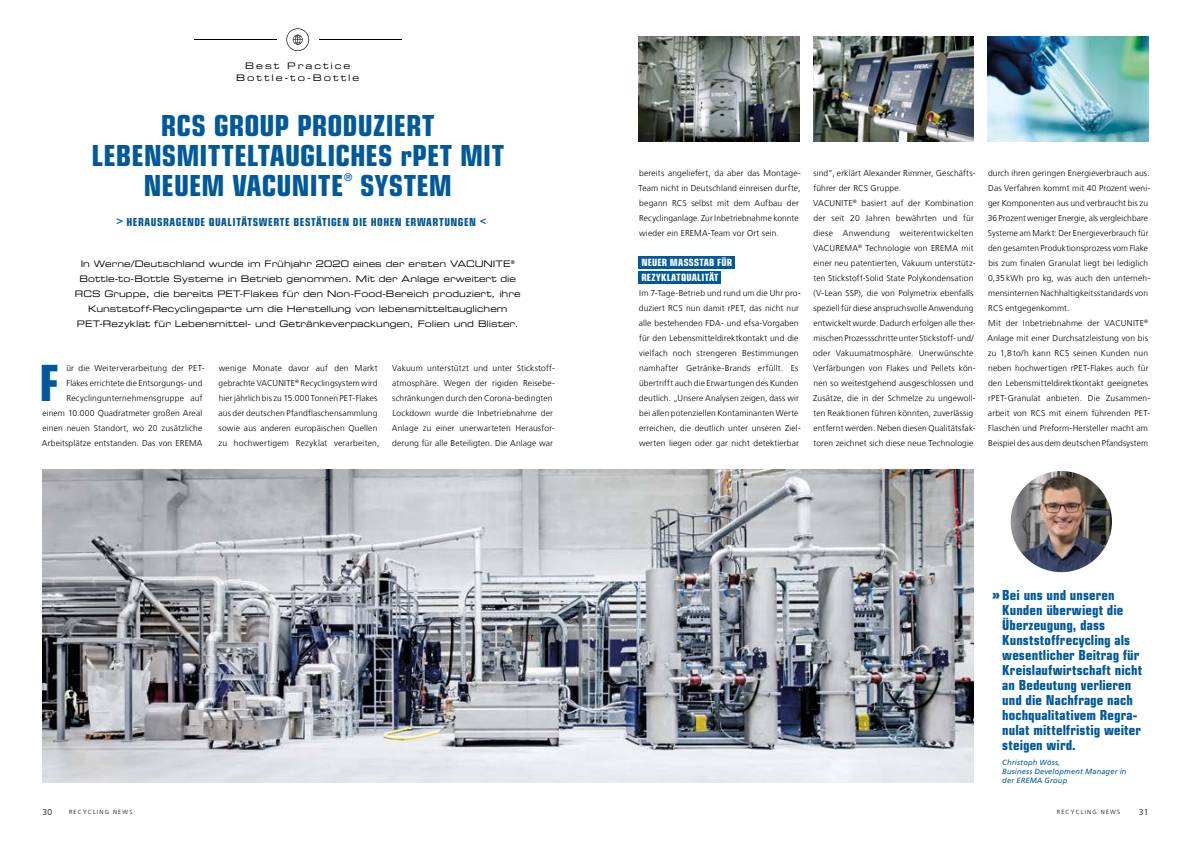
<style>
.page{position:relative;width:1191px;height:842px;background:#fff}
.page>*{position:absolute;margin:0;border:0;box-sizing:border-box;transform-origin:0 0}
.t1{font:700 condensed 49.9px "Eurostile";color:#00599a}
.t2{font:700 condensed 29px "Eurostile";color:#00599a}
.t3{font:700 condensed 13.9px/15px "Eurostile";letter-spacing:.005em;color:#00599a}
.t4{font:700 condensed 11px "Eurostile";letter-spacing:.04em;color:#00599a}
.t5{font:600 10.4px "Eurostile";color:#00599a}
.t6{font:700 condensed 10px/15px "Eurostile";letter-spacing:.02em;color:#fff}
.t7{font:9px/15px "Eurostile Extended Two";letter-spacing:.005em;color:#000;text-align:center;scale:.95 1}
.t8{font:9px/12px "Eurostile Extended Two";letter-spacing:.22em;color:#000;text-align:center}
.t9{font:300 8.5px/15px "Frutiger LT Com";letter-spacing:.015em;color:#000}
.t10{font:italic 7.5px/9px "Frutiger LT Com";letter-spacing:.02em;color:#00599a}
.t11{font:300 6px "Frutiger LT Com";letter-spacing:.2em;color:#000}
.s1{font-size:16px}
</style>
<div class="page">
<svg style="left:286px;top:28px;width:23px;height:23px"></svg>
<hr style="left:194px;top:39px;width:82px;height:1px;background:#000">
<hr style="left:319px;top:39px;width:82px;height:1px;background:#000">
<img style="left:43px;top:470px;width:930px;height:312px">
<div style="left:639px;top:256px;width:96px;height:12px;background:#00599a"></div>
<div style="left:639px;top:271px;width:82px;height:12px;background:#00599a"></div>
<img style="left:638px;top:37px;width:161px;height:105px">
<img style="left:813px;top:37px;width:160px;height:105px">
<img style="left:987px;top:37px;width:161px;height:105px">
<img style="left:1010px;top:471px;width:101px;height:101px;border-radius:51px">
<p class="t8" style="left:236px;top:60px;width:125px">Best Practice<br>Bottle-to-Bottle</p>
<h2 class="t2" style="left:161px;top:108px;width:275px">RCS GROUP PRODUZIERT</h2>
<h2 class="t2" style="left:91px;top:138px;width:414px">LEBENSMITTELTAUGLICHES rPET MIT</h2>
<h2 class="t2" style="left:143px;top:168px;width:201px">NEUEM VACUNITE</h2>
<p class="t5" style="left:344px;top:171px;width:10px">®</p>
<h2 class="t2" style="left:360px;top:168px;width:93px">SYSTEM</h2>
<p class="t4" style="left:116px;top:215px;width:371px">&gt; HERAUSRAGENDE QUALITÄTSWERTE BESTÄTIGEN DIE HOHEN ERWARTUNGEN &lt;</p>
<p class="t7" style="left:75px;top:256px;width:471px">In Werne/Deutschland wurde im Frühjahr 2020 eines der ersten VACUNITE<sup>® </sup>Bottle-to-Bottle Systeme in Betrieb genommen. Mit der Anlage erweitert die RCS Gruppe, die bereits PET-Flakes für den Non-Food-Bereich produziert, ihre Kunststoff-Recyclingsparte um die Herstellung von lebensmitteltauglichem PET-Rezyklat für Lebensmittel- und Getränkeverpackungen, Folien und Blister.</p>
<p class="t9" style="left:42px;top:361px;width:164px;text-align:right">ür die Weiterverarbeitung der PET-<br>Flakes errichtete die Entsorgungs- und Recyclingunternehmensgruppe auf<br>einem 10.000 Quadratmeter großen Areal einen neuen Standort, wo 20 zusätzliche Arbeitsplätze entstanden. Das von EREMA</p>
<h1 class="t1" style="left:39px;top:353px;width:21px">F</h1>
<p class="t9" style="left:218px;top:361px;width:162px">wenige Monate davor auf den Markt gebrachte VACUNITE<sup>®</sup> Recyclingsystem wird hier jährlich bis zu 15.000 Tonnen PET-Flakes aus der deutschen Pfandflaschensammlung sowie aus anderen europäischen Quellen zu hochwertigem Rezyklat verarbeiten,</p>
<p class="t9" style="left:392px;top:361px;width:165px">Vakuum unterstützt und unter Stickstoff&shy;atmosphäre. Wegen der rigiden Reisebe&shy;schränkungen durch den Corona-bedingten Lockdown wurde die Inbetriebnahme der Anlage zu einer unerwarteten Herausfor&shy;derung für alle Beteiligten. Die Anlage war</p>
<p class="t9" style="left:638px;top:166px;width:164px">bereits angeliefert, da aber das Montage-Team nicht in Deutschland einreisen durfte, begann RCS selbst mit dem Aufbau der Recyclinganlage. Zur Inbetriebnahme konnte wieder ein EREMA-Team vor Ort sein.</p>
<p class="t6" style="left:641px;top:255px;width:92px">NEUER MASSSTAB FÜR<br>REZYKLATQUALITÄT</p>
<p class="t9" style="left:639px;top:286px;width:163px">Im 7-Tage-Betrieb und rund um die Uhr pro&shy;duziert RCS nun damit rPET, das nicht nur alle bestehenden FDA- und efsa-Vorgaben für den Lebensmitteldirektkontakt und die vielfach noch strengeren Bestimmungen namhafter Getränke-Brands erfüllt. Es übertrifft auch die Erwartungen des Kunden deutlich. „Unsere Analysen zeigen, dass wir bei allen potenziellen Kontaminanten Werte erreichen, die deutlich unter unseren Ziel&shy;werten liegen oder gar nicht detektierbar</p>
<p class="t9" style="left:813px;top:166px;width:164px">sind“, erklärt Alexander Rimmer, Geschäfts&shy;führer der RCS Gruppe.<br>VACUNITE<sup>®</sup> basiert auf der Kombination der seit 20 Jahren bewährten und für diese Anwendung weiterentwickelten VACUREMA<sup>®</sup> Technologie von EREMA mit einer neu patentierten, Vakuum unterstütz&shy;ten Stickstoff-Solid State Polykondensation (V-Lean SSP), die von Polymetrix ebenfalls speziell für diese anspruchsvolle Anwendung entwickelt wurde. Dadurch erfolgen alle ther&shy;mischen Prozessschritte unter Stickstoff- und/ oder Vakuumatmosphäre. Unerwünschte Verfärbungen von Flakes und Pellets kön&shy;nen so weitestgehend ausgeschlossen und Zusätze, die in der Schmelze zu ungewoll&shy;ten Reaktionen führen könnten, zuverlässig entfernt werden. Neben diesen Qualitätsfak&shy;toren zeichnet sich diese neue Technologie</p>
<p class="t9" style="left:987px;top:166px;width:164px">durch ihren geringen Energieverbrauch aus.<br>Das Verfahren kommt mit 40 Prozent weni&shy;ger Komponenten aus und verbraucht bis zu 36 Prozent weniger Energie, als vergleichbare Systeme am Markt: Der Energieverbrauch für den gesamten Produktionsprozess vom Flake bis zum finalen Granulat liegt bei lediglich 0,35 kWh pro kg, was auch den unterneh&shy;mensinternen Nachhaltigkeitsstandards von RCS entgegenkommt.<br>Mit der Inbetriebnahme der VACUNITE<sup>® </sup>Anlage mit einer Durchsatzleistung von bis zu 1,8 to/h kann RCS seinen Kunden nun neben hochwertigen rPET-Flakes auch für den Lebensmitteldirektkontakt geeignetes rPET-Granulat anbieten. Die Zusammen&shy;arbeit von RCS mit einem führenden PET-Flaschen und Preform-Hersteller macht am Beispiel des aus dem deutschen Pfandsystem</p>
<p class="t3" style="left:1002px;top:587px;width:141px;text-indent:-11px"><span class="s1">»</span> Bei uns und unseren<br>Kunden überwiegt die<br>Überzeugung, dass<br>Kunststoffrecycling als wesentlicher Beitrag für<br>Kreislaufwirtschaft nicht an Bedeutung verlieren und die Nachfrage nach hochqualitativem Regra&shy;nulat mittelfristig weiter steigen wird.</p>
<p class="t10" style="left:1002px;top:757px;width:126px">Christoph Wöss,<br>Business Development Manager in der EREMA Group</p>
<p class="t9" style="left:43px;top:804px;width:11px">30</p>
<p class="t11" style="left:69px;top:808px;width:65px">RECYCLING NEWS</p>
<p class="t11" style="left:1056px;top:808px;width:65px">RECYCLING NEWS</p>
<p class="t9" style="left:1138px;top:804px;width:11px">31</p>
</div>
